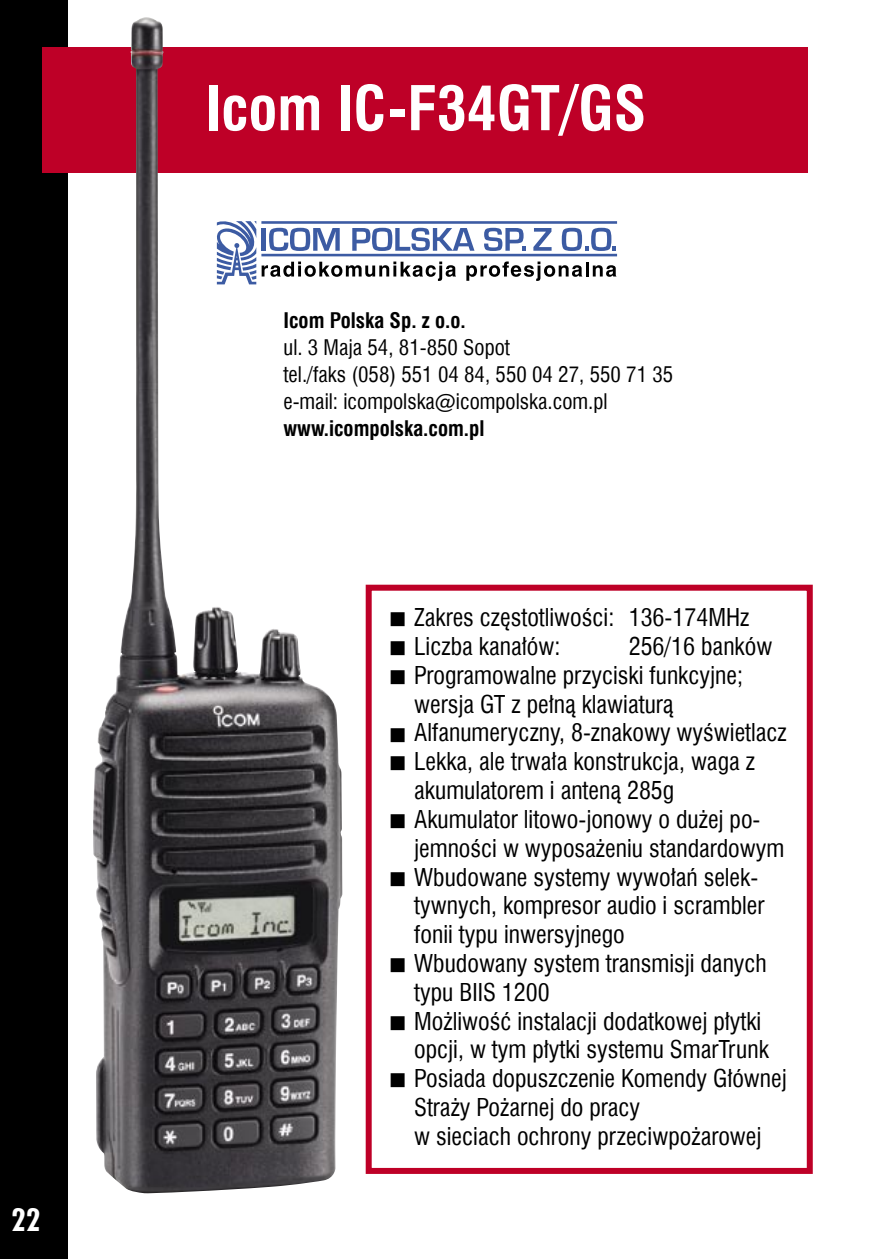
<style>
.page{position:relative;width:893px;height:1259px;background:#fff}
.page>*{position:absolute;margin:0;border:0;box-sizing:border-box;transform-origin:0 0}
.tyt1{font:700 60px "Swis 721 Cn EU";color:#fff}
.RNumber{font:700 30px "Fujiyama";color:#fff}
.a_-_parametry{font:24px/28.8px "Swis 721 Cn EU";color:#000}
.podpis{font:21px/27px "Swis 721 Cn EU";color:#000}
.podpis-2{font:700 21px "Swis 721 Cn EU";color:#000}
.s1{font-weight:700}
</style>
<div class="page">
<div style="left:0;top:0;width:68px;height:1259px;background:#000"></div>
<div style="left:43px;top:48px;width:765px;height:125px;background:#be0027"></div>
<div style="left:366px;top:585px;width:447px;height:589px;border:6px solid #be0027"></div>
<img style="left:93px;top:17px;width:249px;height:1176px">
<hr style="left:261px;top:221px;width:356px;height:3px;background:#3c5ba3">
<hr style="left:261px;top:254px;width:356px;height:2px;background:#3c5ba3">
<svg style="left:217px;top:221px;width:399px;height:63px"></svg>
<p class="RNumber" style="left:11px;top:1200px;width:31px">22</p>
<p class="tyt1" style="left:205px;top:72px;width:443px">Icom IC-F34GT/GS</p>
<p class="podpis-2" style="left:283px;top:307px;width:184px">Icom Polska Sp. z o.o.</p>
<p class="podpis" style="left:283px;top:333px;width:391px">ul. 3 Maja 54, 81-850 Sopot<br>tel./faks (058) 551 04 84, 550 04 27, 550 71 35 e-mail: icompolska@icompolska.com.pl <span class="s1">www.icompolska.com.pl</span></p>
<p class="a_-_parametry" style="left:389px;top:603px;width:362px">■ Zakres częstotliwości: 136-174MHz</p>
<p class="a_-_parametry" style="left:389px;top:632px;width:173px">■ Liczba kanałów:</p>
<p class="a_-_parametry" style="left:629px;top:632px;width:145px">256/16 banków</p>
<p class="a_-_parametry" style="left:414px;top:660px;width:330px;text-indent:-26px">■ Programowalne przyciski funkcyjne; wersja GT z pełną klawiaturą</p>
<p class="a_-_parametry" style="left:389px;top:718px;width:400px">■ Alfanumeryczny, 8-znakowy wyświetlacz</p>
<p class="a_-_parametry" style="left:414px;top:747px;width:342px;text-indent:-26px">■ Lekka, ale trwała konstrukcja, waga z akumulatorem i anteną 285g</p>
<p class="a_-_parametry" style="left:414px;top:804px;width:372px;text-indent:-26px">■ Akumulator litowo-jonowy o dużej po&shy;jemności w wyposażeniu standardowym</p>
<p class="a_-_parametry" style="left:414px;top:862px;width:352px;text-indent:-26px">■ Wbudowane systemy wywołań selek&shy;tywnych, kompresor audio i scrambler fonii typu inwersyjnego</p>
<p class="a_-_parametry" style="left:414px;top:948px;width:354px;text-indent:-26px">■ Wbudowany system transmisji danych typu BIIS 1200</p>
<p class="a_-_parametry" style="left:414px;top:1006px;width:356px;text-indent:-26px">■ Możliwość instalacji dodatkowej płytki opcji, w tym płytki systemu SmarTrunk</p>
<p class="a_-_parametry" style="left:414px;top:1064px;width:374px;text-indent:-26px">■ Posiada dopuszczenie Komendy Głównej<br>Straży Pożarnej do pracy<br>w sieciach ochrony przeciwpożarowej</p>
</div>
